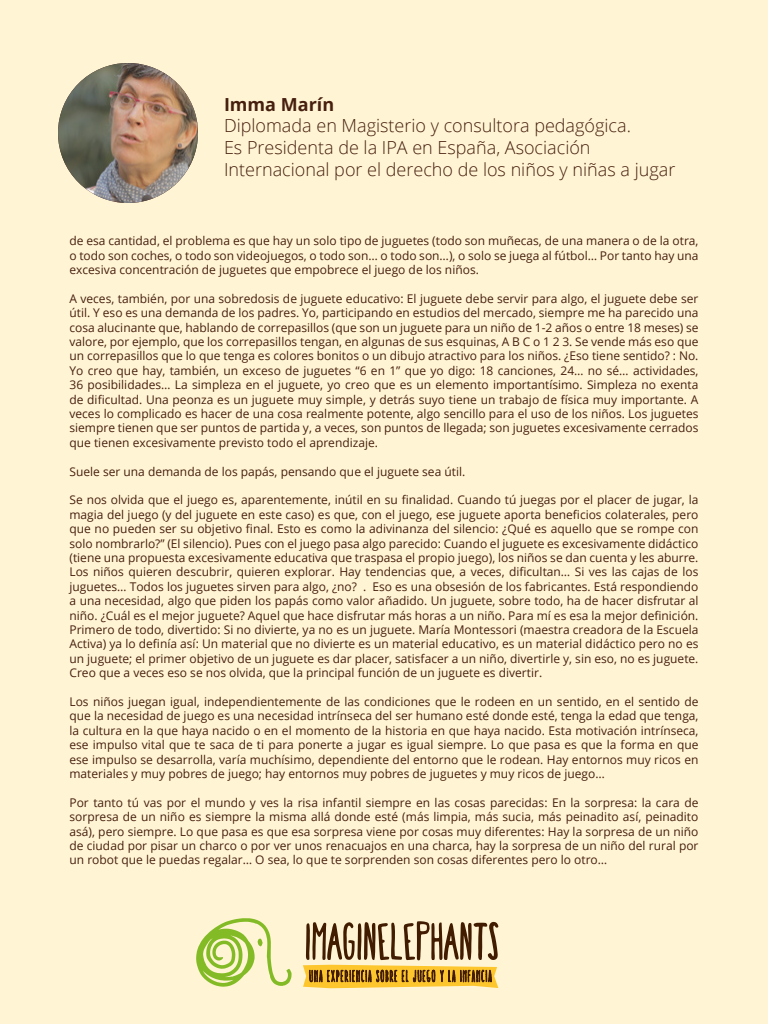
<style>
.page{position:relative;width:768px;height:1024px;background:#fff5d4}
.page>*{position:absolute;margin:0;border:0;box-sizing:border-box;transform-origin:0 0}
.t1{font:300 18px/21.6px "Open Sans";color:#471f0f}
.t2{font:700 18px "Open Sans";color:#471f0f}
.t3{font:12px/14.4px "Open Sans";color:#471f0f;text-align:justify}
</style>
<div class="page">
<svg style="left:196px;top:918px;width:96px;height:69px"></svg>
<svg style="left:303px;top:921px;width:196px;height:67px"></svg>
<img style="left:58px;top:63px;width:140px;height:140px;border-radius:70px">
<h1 class="t2" style="left:224px;top:92px;width:112px">Imma Marín</h1>
<h1 class="t1" style="left:224px;top:115px;width:453px">Diplomada en Magisterio y consultora pedagógica.<br>Es Presidenta de la IPA en España, Asociación<br>Internacional por el derecho de los niños y niñas a jugar</h1>
<p class="t3" style="left:70px;top:233px;width:631px">de esa cantidad, el problema es que hay un solo tipo de juguetes (todo son muñecas, de una manera o de la otra, o todo son coches, o todo son videojuegos, o todo son… o todo son…), o solo se juega al fútbol… Por tanto hay una excesiva concentración de juguetes que empobrece el juego de los niños.</p>
<p class="t3" style="left:70px;top:291px;width:631px">A veces, también, por una sobredosis de juguete educativo: El juguete debe servir para algo, el juguete debe ser útil. Y eso es una demanda de los padres. Yo, participando en estudios del mercado, siempre me ha parecido una cosa alucinante que, hablando de correpasillos (que son un juguete para un niño de 1-2 años o entre 18 meses) se valore, por ejemplo, que los correpasillos tengan, en algunas de sus esquinas, A B C o 1 2 3. Se vende más eso que un correpasillos que lo que tenga es colores bonitos o un dibujo atractivo para los niños. ¿Eso tiene sentido? : No.<br>Yo creo que hay, también, un exceso de juguetes “6 en 1” que yo digo: 18 canciones, 24… no sé… actividades, 36 posibilidades… La simpleza en el juguete, yo creo que es un elemento importantísimo. Simpleza no exenta de dificultad. Una peonza es un juguete muy simple, y detrás suyo tiene un trabajo de física muy importante. A veces lo complicado es hacer de una cosa realmente potente, algo sencillo para el uso de los niños. Los juguetes siempre tienen que ser puntos de partida y, a veces, son puntos de llegada; son juguetes excesivamente cerrados que tienen excesivamente previsto todo el aprendizaje.</p>
<p class="t3" style="left:70px;top:464px;width:397px">Suele ser una demanda de los papás, pensando que el juguete sea útil.</p>
<p class="t3" style="left:70px;top:493px;width:631px">Se nos olvida que el juego es, aparentemente, inútil en su finalidad. Cuando tú juegas por el placer de jugar, la magia del juego (y del juguete en este caso) es que, con el juego, ese juguete aporta beneficios colaterales, pero que no pueden ser su objetivo final. Esto es como la adivinanza del silencio: ¿Qué es aquello que se rompe con solo nombrarlo?” (El silencio). Pues con el juego pasa algo parecido: Cuando el juguete es excesivamente didáctico (tiene una propuesta excesivamente educativa que traspasa el propio juego), los niños se dan cuenta y les aburre.<br>Los niños quieren descubrir, quieren explorar. Hay tendencias que, a veces, dificultan… Si ves las cajas de los juguetes… Todos los juguetes sirven para algo, ¿no? . Eso es una obsesión de los fabricantes. Está respondiendo a una necesidad, algo que piden los papás como valor añadido. Un juguete, sobre todo, ha de hacer disfrutar al niño. ¿Cuál es el mejor juguete? Aquel que hace disfrutar más horas a un niño. Para mí es esa la mejor definición.<br>Primero de todo, divertido: Si no divierte, ya no es un juguete. María Montessori (maestra creadora de la Escuela Activa) ya lo definía así: Un material que no divierte es un material educativo, es un material didáctico pero no es un juguete; el primer objetivo de un juguete es dar placer, satisfacer a un niño, divertirle y, sin eso, no es juguete.<br>Creo que a veces eso se nos olvida, que la principal función de un juguete es divertir.</p>
<p class="t3" style="left:70px;top:694px;width:631px">Los niños juegan igual, independientemente de las condiciones que le rodeen en un sentido, en el sentido de que la necesidad de juego es una necesidad intrínseca del ser humano esté donde esté, tenga la edad que tenga, la cultura en la que haya nacido o en el momento de la historia en que haya nacido. Esta motivación intrínseca, ese impulso vital que te saca de ti para ponerte a jugar es igual siempre. Lo que pasa es que la forma en que ese impulso se desarrolla, varía muchísimo, dependiente del entorno que le rodean. Hay entornos muy ricos en materiales y muy pobres de juego; hay entornos muy pobres de juguetes y muy ricos de juego…</p>
<p class="t3" style="left:70px;top:795px;width:631px">Por tanto tú vas por el mundo y ves la risa infantil siempre en las cosas parecidas: En la sorpresa: la cara de sorpresa de un niño es siempre la misma allá donde esté (más limpia, más sucia, más peinadito así, peinadito asá), pero siempre. Lo que pasa es que esa sorpresa viene por cosas muy diferentes: Hay la sorpresa de un niño de ciudad por pisar un charco o por ver unos renacuajos en una charca, hay la sorpresa de un niño del rural por un robot que le puedas regalar… O sea, lo que te sorprenden son cosas diferentes pero lo otro…</p>
</div>
